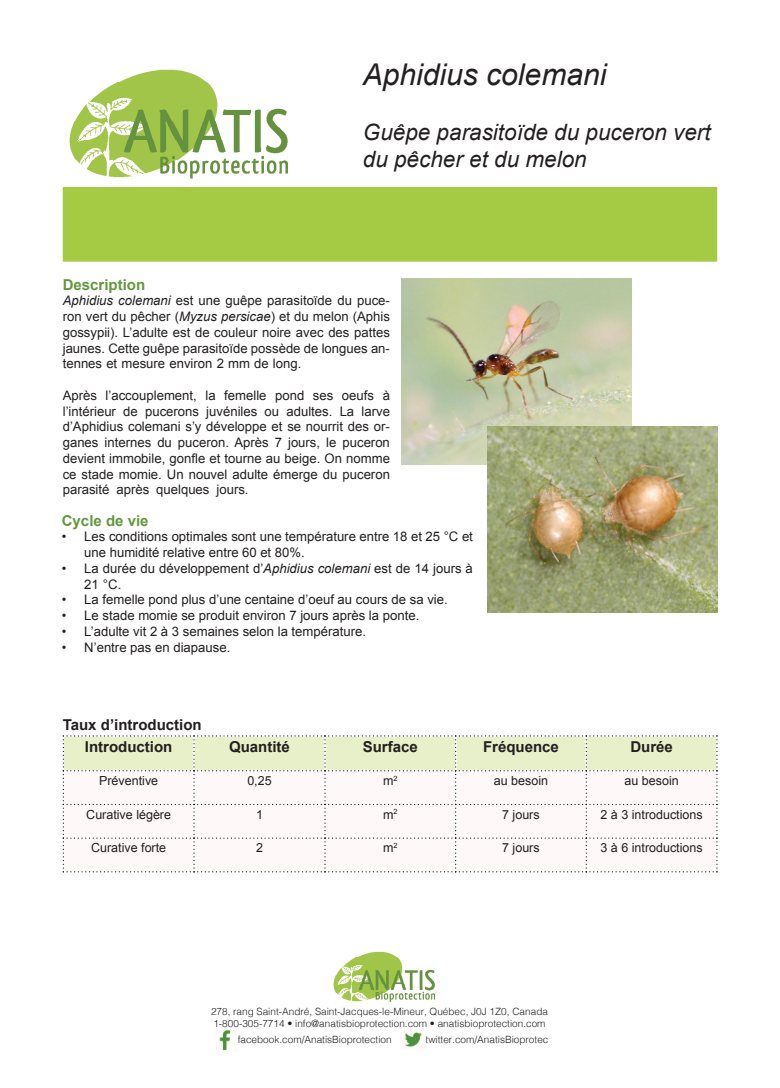
<style>
.page{position:relative;width:780px;height:1088px;background:#fff}
.page>*{position:absolute;margin:0;border:0;box-sizing:border-box;transform-origin:0 0}
.t1{font:italic 30px "Arial";color:#231f20}
.t2{font:italic 22.5px/27.5px "Arial";color:#231f20}
.t3{font:700 15px/21.5px "Arial";color:#231f20;text-align:center}
.t4{font:700 15px "Arial";color:#659740}
.t5{font:13.12px/15.8px "Arial";color:#231f20;text-align:justify}
.t6{font:12.5px "Arial";color:#231f20}
.t7{font:300 10px/12px "Helvetica";color:#231f20}
.s1{font-style:italic}
</style>
<div class="page">
<img style="left:401px;top:279px;width:230px;height:185px">
<img style="left:487px;top:427px;width:230px;height:185px">
<img style="left:69px;top:69px;width:219px;height:110px">
<div style="left:63px;top:187px;width:654px;height:75px;background:#a5cb44"></div>
<svg style="left:63px;top:735px;width:654px;height:137px"></svg>
<img style="left:333px;top:951px;width:101px;height:50px">
<img style="left:219px;top:1030px;width:12px;height:21px">
<img style="left:404px;top:1032px;width:18px;height:15px">
<h1 class="t1" style="left:363px;top:55px;width:245px">Aphidius colemani</h1>
<h2 class="t2" style="left:363px;top:118px;width:349px">Guêpe parasitoïde du puceron vert du pêcher et du melon</h2>
<p class="t4" style="left:63px;top:274px;width:84px">Description</p>
<p class="t5" style="left:63px;top:293px;width:329px"><span class="s1">Aphidius colemani</span> est une guêpe parasitoïde du puce&shy;ron vert du pêcher (<span class="s1">Myzus persicae</span>) et du melon (Aphis gossypii). L’adulte est de couleur noire avec des pattes jaunes. Cette guêpe parasitoïde possède de longues an&shy;tennes et mesure environ 2 mm de long.</p>
<p class="t5" style="left:63px;top:387px;width:329px">Après l’accouplement, la femelle pond ses oeufs à l’intérieur de pucerons juvéniles ou adultes. La larve d’Aphidius colemani s’y développe et se nourrit des or&shy;ganes internes du puceron. Après 7 jours, le puceron devient immobile, gonfle et tourne au beige. On nomme ce stade momie. Un nouvel adulte émerge du puceron parasité après quelques jours.</p>
<p class="t4" style="left:62px;top:510px;width:88px">Cycle de vie</p>
<p class="t5" style="left:84px;top:529px;width:390px;text-indent:-22px">• Les conditions optimales sont une température entre 18 et 25 °C et une humidité relative entre 60 et 80%.</p>
<p class="t5" style="left:84px;top:560px;width:390px;text-indent:-22px">• La durée du développement d’<span class="s1">Aphidius colemani</span> est de 14 jours à<br>21 °C.</p>
<p class="t5" style="left:62px;top:592px;width:387px">• La femelle pond plus d’une centaine d’oeuf au cours de sa vie.</p>
<p class="t5" style="left:62px;top:608px;width:359px">• Le stade momie se produit environ 7 jours après la ponte.</p>
<p class="t5" style="left:62px;top:623px;width:306px">• L’adulte vit 2 à 3 semaines selon la température.</p>
<p class="t5" style="left:62px;top:639px;width:170px">• N’entre pas en diapause.</p>
<p class="t3" style="left:63px;top:715px;width:140px">Taux d’introduction<br>Introduction</p>
<p class="t3" style="left:229px;top:736px;width:62px">Quantité</p>
<p class="t3" style="left:363px;top:736px;width:57px">Surface</p>
<p class="t3" style="left:483px;top:736px;width:77px">Fréquence</p>
<p class="t3" style="left:630px;top:736px;width:44px">Durée</p>
<p class="t6" style="left:99px;top:772px;width:61px">Préventive</p>
<p class="t6" style="left:247px;top:772px;width:26px">0,25</p>
<p class="t6" style="left:383px;top:772px;width:16px">m<sup>2</sup></p>
<p class="t6" style="left:494px;top:772px;width:56px">au besoin</p>
<p class="t6" style="left:624px;top:772px;width:56px">au besoin</p>
<p class="t6" style="left:86px;top:806px;width:86px">Curative légère</p>
<p class="t6" style="left:256px;top:806px;width:8px">1</p>
<p class="t6" style="left:383px;top:806px;width:16px">m<sup>2</sup></p>
<p class="t6" style="left:502px;top:806px;width:39px">7 jours</p>
<p class="t6" style="left:600px;top:806px;width:104px">2 à 3 introductions</p>
<p class="t6" style="left:91px;top:840px;width:77px">Curative forte</p>
<p class="t6" style="left:256px;top:840px;width:8px">2</p>
<p class="t6" style="left:383px;top:840px;width:16px">m<sup>2</sup></p>
<p class="t6" style="left:502px;top:840px;width:39px">7 jours</p>
<p class="t6" style="left:600px;top:840px;width:104px">3 à 6 introductions</p>
<p class="t7" style="left:211px;top:1004px;width:338px">278, rang Saint-André, Saint-Jacques-le-Mineur, Québec, J0J 1Z0, Canada<br>1-800-305-7714 • info@anatisbioprotection.com • anatisbioprotection.com</p>
<p class="t7" style="left:238px;top:1033px;width:155px">facebook.com/AnatisBioprotection</p>
<p class="t7" style="left:425px;top:1033px;width:124px">twitter.com/AnatisBioprotec</p>
</div>
